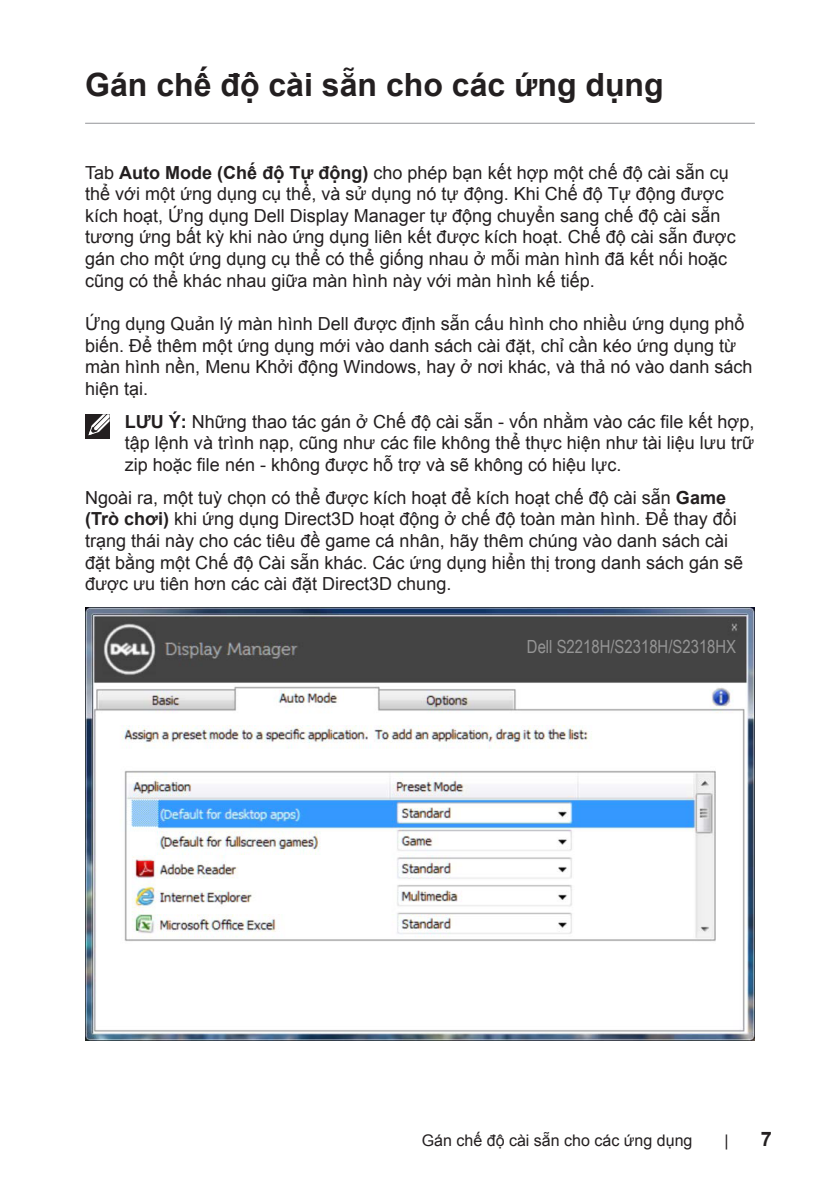
<style>
.page{position:relative;width:840px;height:1191px;background:#fff}
.page>*{position:absolute;margin:0;border:0;box-sizing:border-box;transform-origin:0 0}
.Contents{font:700 32px "Arial";color:#231f20}
.t1{font:700 20px "Arial";color:#231f20}
.t2{font:18.2px "Arial Narrow";color:#959595}
.text{font:18px/21.6px "Arial";color:#231f20}
.t3{font:16px "Arial";color:#231f20}
.s1{font-weight:700}
</style>
<div class="page">
<hr style="left:85px;top:123px;width:669px;height:1px;background:#939598">
<div style="left:85px;top:414px;width:24px;height:25px;background:#231f20"></div>
<svg style="left:88px;top:414px;width:22px;height:22px"></svg>
<img style="left:85px;top:608px;width:669px;height:432px">
<div style="left:720px;top:638px;width:15px;height:18px;background:#444"></div>
<p class="Contents" style="left:85px;top:63px;width:580px">Gán chế độ cài sẵn cho các ứng dụ ng</p>
<p class="text" style="left:85px;top:162px;width:651px">Tab <span class="s1">Auto Mode (Chế độ Tự động)</span> cho phép bạn kết hợp một chế độ cài sẵn cụ thể với một ứng dụng cụ thể, và sử dụng nó tự động. Khi Chế độ Tự động được kích hoạt, Ứng dụng Dell Display Manager tự động chuyển sang chế độ cài sẵn tương ứng bất kỳ khi nào ứng dụng liên kết được kích hoạt. Chế độ cài sẵn được gán cho một ứng dụng cụ thể có thể giống nhau ở mỗi màn hì nh đã kết nối hoặc cũng có thể khác nhau giữa màn hì nh này với màn hì nh kế tiếp.</p>
<p class="text" style="left:85px;top:313px;width:668px">Ứng dụng Quản lý màn hình Dell được định sẵn cấu hì nh cho nhiều ứng dụng phổ biến. Để thêm một ứng dụng mới vào danh sách cài đặt, chỉ cần kéo ứng dụng từ màn hình nền, Menu Khởi động Windows, hay ở nơi khác, và thả nó vào danh sách hiện tại.</p>
<p class="text" style="left:125px;top:411px;width:630px"><span class="s1">LƯU Ý:</span> Những thao tác gán ở Chế độ cài sẵn - vốn nhằm vào các file kết hợp, tập lệnh và trì nh nạp, cũ ng như các file không thể thực hiện như tài liệu lưu trữ zip hoặc file nén - không được hỗ trợ và sẽ không có hiệu lực.</p>
<p class="text" style="left:85px;top:487px;width:659px">Ngoài ra, một tuỳ chọn có thể được kích hoạt để kích hoạt chế độ cài sẵn <span class="s1">Game (Trò chơi)</span> khi ứng dụng Direct3D hoạt động ở chế độ toàn màn hình. Để thay đổi trạng thái này cho các tiêu đề game cá nhân, hãy thêm chúng vào danh sách cài đặt bằng một Chế độ Cài sẵn khác. Các ứng dụng hiển thị trong danh sách gán sẽ được ưu tiên hơn các cài đặt Direct3D chung.</p>
<p class="t2" style="left:526px;top:633px;width:211px">Dell S2218H/S2318H/S2318HX</p>
<p class="t3" style="left:421px;top:1129px;width:272px">Gán chế độ cài sẵn cho các ứng dụng</p>
<p class="t3" style="left:724px;top:1129px;width:6px">|</p>
<p class="t1" style="left:760px;top:1125px;width:13px">7</p>
</div>
